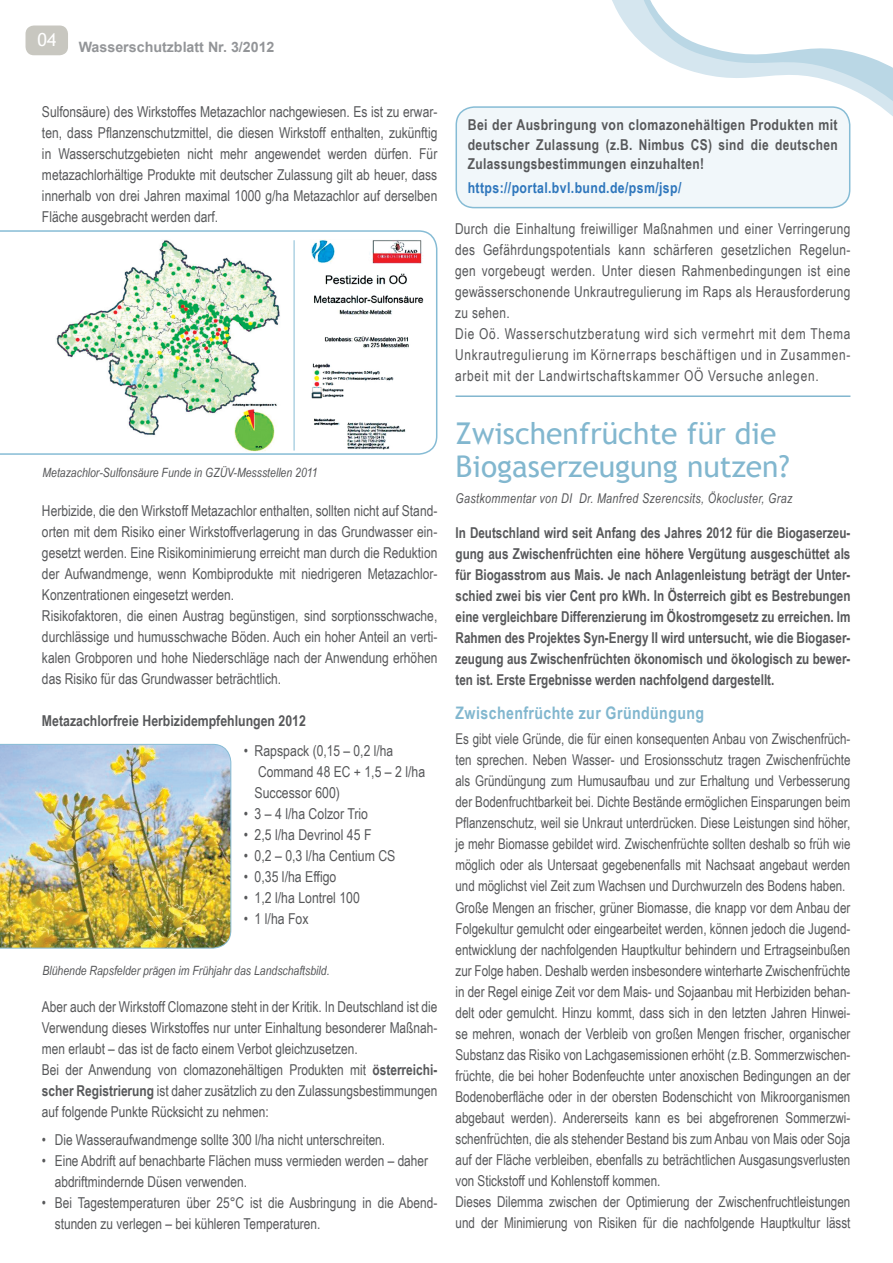
<style>
.page{position:relative;width:893px;height:1263px;background:#fff}
.page>*{position:absolute;margin:0;border:0;box-sizing:border-box;transform-origin:0 0}
.t1{font:30px/33px "Trebuchet MS";color:#82b7cf}
.t2{font:700 17.25px "Arial Narrow";letter-spacing:.025em;color:#82b7cf}
.t3{font:15px/21px "Arial Narrow";color:#57585a}
.t4{font:15px/21px "Arial Narrow";color:#57585a;scale:.95 1}
.t5{font:700 15px/21px "Arial Narrow";color:#57585a;text-align:justify;scale:.95 1}
.t6{font:15px/21px "Arial Narrow";letter-spacing:.025em;color:#57585a}
.t7{font:700 15px/19.5px "Arial Narrow";color:#57585a;text-align:justify}
.t8{font:700 15px "Arial Narrow";letter-spacing:.025em;color:#2e76bc}
.t9{font:14.85px/21px "Arial Narrow";color:#57585a;text-align:justify;scale:.95 1}
.t10{font:700 14.25px "Arial";color:#939598}
.t11{font:italic 13.5px "Arial Narrow";letter-spacing:.025em;color:#57585a}
.t12{font:italic 12.75px "Arial Narrow";color:#57585a}
.s1{font-weight:700}
</style>
<div class="page">
<svg style="left:607px;top:0;width:242px;height:209px"></svg>
<svg style="left:633px;top:0;width:260px;height:164px"></svg>
<hr style="left:455px;top:395px;width:395px;height:2px;background:#82b7cf">
<div style="left:456px;top:107px;width:394px;height:101px;background:#f1f7fa;border-radius:18px"></div>
<div style="left:455px;top:106px;width:395px;height:102px;border:2px solid #86bcd5;border-radius:18px"></div>
<svg style="left:0;top:230px;width:437px;height:225px"></svg>
<img style="left:0;top:744px;width:231px;height:204px">
<div style="left:26px;top:26px;width:42px;height:29px;background:#c8c7c0;border-radius:9px"></div>
<p class="t10" style="left:37px;top:39px;width:239px"><sup>04</sup> Wasserschutzblatt Nr. 3/2012</p>
<p class="t3" style="left:42px;top:101px;width:397px;text-align:justify">Sulfonsäure) des Wirkstoffes Metazachlor nachgewiesen. Es ist zu erwar&shy;ten, dass Pflanzenschutzmittel, die diesen Wirkstoff enthalten, zukünftig in Wasserschutzgebieten nicht mehr angewendet werden dürfen. Für metazachlorhältige Produkte mit deutscher Zulassung gilt ab heuer, dass innerhalb von drei Jahren maximal 1000 g/ha Metazachlor auf derselben Fläche ausgebracht werden darf.</p>
<p class="t12" style="left:43px;top:465px;width:276px">Metazachlor-Sulfonsäure Funde in GZÜV-Messstellen 2011</p>
<p class="t3" style="left:42px;top:500px;width:397px">Herbizide, die den Wirkstoff Metazachlor enthalten, sollten nicht auf Stand&shy;orten mit dem Risiko einer Wirkstoffverlagerung in das Grundwasser ein&shy;gesetzt werden. Eine Risikominimierung erreicht man durch die Reduktion der Aufwandmenge, wenn Kombiprodukte mit niedrigeren Metazachlor-Konzentrationen eingesetzt werden.<br>Risikofaktoren, die einen Austrag begünstigen, sind sorptionsschwache, durchlässige und humusschwache Böden. Auch ein hoher Anteil an verti&shy;kalen Grobporen und hohe Niederschläge nach der Anwendung erhöhen das Risiko für das Grundwasser beträchtlich.</p>
<p class="t7" style="left:42px;top:711px;width:265px">Metazachlorfreie Herbizidempfehlungen 2012</p>
<p class="t3" style="left:255px;top:740px;width:172px;text-indent:-11px">• Rapspack (0,15 – 0,2 l/ha<br>Command 48 EC + 1,5 – 2 l/ha<br>Successor 600)</p>
<p class="t3" style="left:244px;top:803px;width:126px">• 3 – 4 l/ha Colzor Trio</p>
<p class="t3" style="left:244px;top:824px;width:129px">• 2,5 l/ha Devrinol 45 F</p>
<p class="t3" style="left:244px;top:845px;width:153px">• 0,2 – 0,3 l/ha Centium CS</p>
<p class="t3" style="left:244px;top:866px;width:94px">• 0,35 l/ha Effigo</p>
<p class="t3" style="left:244px;top:887px;width:118px">• 1,2 l/ha Lontrel 100</p>
<p class="t3" style="left:244px;top:908px;width:66px">• 1 l/ha Fox</p>
<p class="t12" style="left:43px;top:963px;width:289px">Blühende Rapsfelder prägen im Frühjahr das Landschaftsbild.</p>
<p class="t3" style="left:42px;top:996px;width:397px">Aber auch der Wirkstoff Clomazone steht in der Kritik. In Deutschland ist die Verwendung dieses Wirkstoffes nur unter Einhaltung besonderer Maßnah&shy;men erlaubt – das ist de facto einem Verbot gleichzusetzen.<br>Bei der Anwendung von clomazonehältigen Produkten mit <span class="s1">österreichi&shy;scher Registrierung</span> ist daher zusätzlich zu den Zulassungsbestimmungen auf folgende Punkte Rücksicht zu nehmen:</p>
<p class="t3" style="left:42px;top:1129px;width:345px">• Die Wasseraufwandmenge sollte 300 l/ha nicht unterschreiten.</p>
<p class="t3" style="left:55px;top:1150px;width:375px;text-indent:-13px">• Eine Abdrift auf benachbarte Flächen muss vermieden werden – daher abdriftmindernde Düsen verwenden.</p>
<p class="t3" style="left:55px;top:1192px;width:384px;text-indent:-13px">• Bei Tagestemperaturen über 25°C ist die Ausbringung in die Abend&shy;stunden zu verlegen – bei kühleren Temperaturen.</p>
<p class="t7" style="left:468px;top:115px;width:371px">Bei der Ausbringung von clomazonehältigen Produkten mit deutscher Zulassung (z.B. Nimbus CS) sind die deutschen Zulassungsbestimmungen einzuhalten!</p>
<p class="t8" style="left:468px;top:179px;width:215px">https://portal.bvl.bund.de/psm/jsp/</p>
<p class="t6" style="left:455px;top:218px;width:397px">Durch die Einhaltung freiwilliger Maßnahmen und einer Verringerung des Gefährdungspotentials kann schärferen gesetzlichen Regelun&shy;gen vorgebeugt werden. Unter diesen Rahmenbedingungen ist eine gewässerschonende Unkrautregulierung im Raps als Herausforderung zu sehen.<br>Die Oö. Wasserschutzberatung wird sich vermehrt mit dem Thema Unkrautregulierung im Körnerraps beschäftigen und in Zusammen&shy;arbeit mit der Landwirtschaftskammer OÖ Versuche anlegen.</p>
<h1 class="t1" style="left:455px;top:417px;width:336px">Zwischenfrüchte für die<br>Biogaserzeugung nutzen?</h1>
<p class="t11" style="left:455px;top:491px;width:338px">Gastkommentar von DI Dr. Manfred Szerencsits, Ökocluster, Graz</p>
<p class="t5" style="left:455px;top:522px;width:417px">In Deutschland wird seit Anfang des Jahres 2012 für die Biogaserzeu&shy;gung aus Zwischenfrüchten eine höhere Vergütung ausgeschüttet als für Biogasstrom aus Mais. Je nach Anlagenleistung beträgt der Unter&shy;schied zwei bis vier Cent pro kWh. In Österreich gibt es Bestrebungen eine vergleichbare Differenzierung im Ökostromgesetz zu erreichen. Im Rahmen des Projektes Syn-Energy II wird untersucht, wie die Biogaser&shy;zeugung aus Zwischenfrüchten ökonomisch und ökologisch zu bewer&shy;ten ist. Erste Ergebnisse werden nachfolgend dargestellt.</p>
<p class="t2" style="left:455px;top:703px;width:250px">Zwischenfrüchte zur Gründüngung</p>
<p class="t9" style="left:455px;top:729px;width:417px">Es gibt viele Gründe, die für einen konsequenten Anbau von Zwischenfrüch&shy;ten sprechen. Neben Wasser- und Erosionsschutz tragen Zwischenfrüchte als Gründüngung zum Humusaufbau und zur Erhaltung und Verbesserung der Bodenfruchtbarkeit bei. Dichte Bestände ermöglichen Einsparungen beim Pflanzenschutz, weil sie Unkraut unterdrücken. Diese Leistungen sind höher, je mehr Biomasse gebildet wird. Zwischenfrüchte sollten deshalb so früh wie möglich oder als Untersaat gegebenenfalls mit Nachsaat angebaut werden und möglichst viel Zeit zum Wachsen und Durchwurzeln des Bodens haben.</p>
<p class="t4" style="left:455px;top:897px;width:417px">Große Mengen an frischer, grüner Biomasse, die knapp vor dem Anbau der Folgekultur gemulcht oder eingearbeitet werden, können jedoch die Jugend&shy;entwicklung der nachfolgenden Hauptkultur behindern und Ertragseinbußen zur Folge haben. Deshalb werden insbesondere winterharte Zwischenfrüchte in der Regel einige Zeit vor dem Mais- und Sojaanbau mit Herbiziden behan&shy;delt oder gemulcht. Hinzu kommt, dass sich in den letzten Jahren Hinwei&shy;se mehren, wonach der Verbleib von großen Mengen frischer, organischer Substanz das Risiko von Lachgasemissionen erhöht (z.B. Sommerzwischen&shy;früchte, die bei hoher Bodenfeuchte unter anoxischen Bedingungen an der Bodenoberfläche oder in der obersten Bodenschicht von Mikroorganismen abgebaut werden). Andererseits kann es bei abgefrorenen Sommerzwi&shy;schenfrüchten, die als stehender Bestand bis zum Anbau von Mais oder Soja auf der Fläche verbleiben, ebenfalls zu beträchtlichen Ausgasungsverlusten von Stickstoff und Kohlenstoff kommen.<br>Dieses Dilemma zwischen der Optimierung der Zwischenfruchtleistungen und der Minimierung von Risiken für die nachfolgende Hauptkultur lässt</p>
</div>
